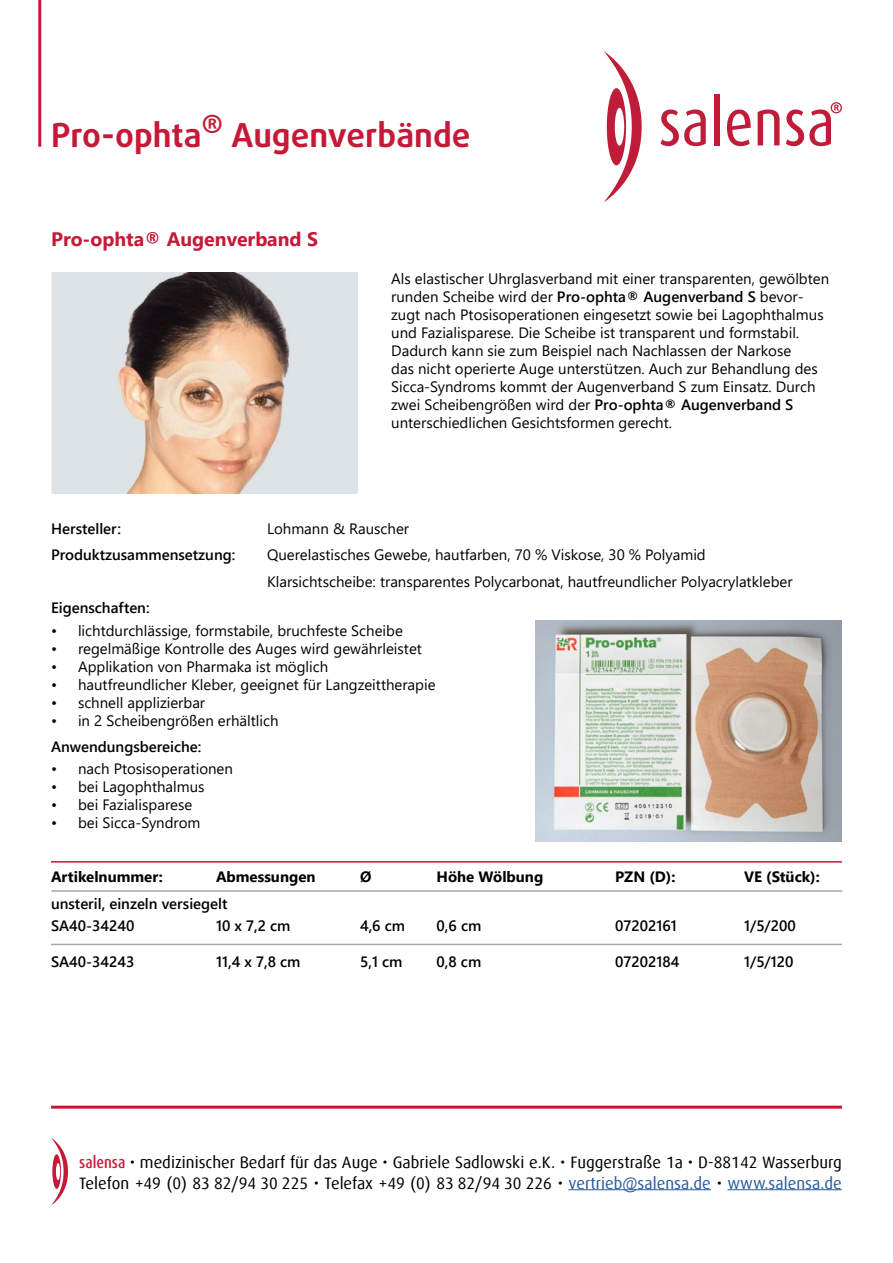
<style>
.page{position:relative;width:893px;height:1263px;background:#fff}
.page>*{position:absolute;margin:0;border:0;box-sizing:border-box;transform-origin:0 0}
.t1{font:700 33px "Daxline Pro";color:#c61938}
.t2{font:700 19.5px "Segoe UI";color:#c61938}
.t3{font:16.5px/21px "Dax Offc";color:#000}
.t4{font:15px/18px "Segoe UI";color:#000}
.t5{font:600 15px/22.2px "Segoe UI";color:#000}
.t6{font:700 15px "Segoe UI";color:#000}
.s1{font-weight:600}
.s2{font-family:"Dax Pro";font-weight:500;font-stretch:condensed;color:#c61938}
.s3{color:#275b9b}
</style>
<div class="page">
<hr style="left:51px;top:1106px;width:791px;height:3px;background:#c61938">
<hr style="left:568px;top:1189px;width:143px;height:1px;background:#275b9b">
<hr style="left:727px;top:1189px;width:115px;height:1px;background:#275b9b">
<hr style="left:38px;top:0;width:3px;height:147px;background:#c61938">
<svg style="left:604px;top:51px;width:38px;height:151px"></svg>
<svg style="left:661px;top:109px;width:45px;height:37px"></svg>
<div style="left:714px;top:94px;width:5px;height:51px;background:#be1c39"></div>
<svg style="left:727px;top:109px;width:24px;height:37px"></svg>
<svg style="left:758px;top:109px;width:22px;height:36px"></svg>
<svg style="left:786px;top:102px;width:56px;height:44px"></svg>
<svg style="left:51px;top:1137px;width:17px;height:68px"></svg>
<hr style="left:51px;top:861px;width:791px;height:2px;background:#c61938">
<img style="left:536px;top:621px;width:306px;height:221px">
<hr style="left:51px;top:890px;width:791px;height:2px;background:#a8a8a7">
<img style="left:51px;top:272px;width:306px;height:221px">
<hr style="left:51px;top:944px;width:791px;height:1px;background:#a8a8a7">
<h1 class="t1" style="left:51px;top:113px;width:421px">Pro-ophta® Augenverbände</h1>
<h2 class="t2" style="left:51px;top:221px;width:268px">Pro-ophta® Augenverband S</h2>
<p class="t4" style="left:391px;top:268px;width:439px">Als elastischer Uhrglasverband mit einer transparenten, gewölbten runden Scheibe wird der <span class="s1">Pro-ophta® Augenverband S</span> bevor&shy;zugt nach Ptosisoperationen eingesetzt sowie bei Lagophthalmus und Fazialisparese. Die Scheibe ist transparent und formstabil.<br>Dadurch kann sie zum Beispiel nach Nachlassen der Narkose<br>das nicht operierte Auge unterstützen. Auch zur Behandlung des Sicca-Syndroms kommt der Augenverband S zum Einsatz. Durch zwei Scheibengrößen wird der <span class="s1">Pro-ophta® Augenverband S </span>unterschiedlichen Gesichtsformen gerecht.</p>
<p class="t5" style="left:51px;top:516px;width:71px">Hersteller:</p>
<p class="t4" style="left:267px;top:518px;width:144px">Lohmann &amp; Rauscher</p>
<p class="t5" style="left:51px;top:543px;width:186px">Produktzusammensetzung:</p>
<p class="t4" style="left:267px;top:540px;width:527px;line-height:26.5px">Querelastisches Gewebe, hautfarben, 70 % Viskose, 30 % Polyamid<br>Klarsichtscheibe: transparentes Polycarbonat, hautfreundlicher Polyacrylatkleber</p>
<p class="t5" style="left:51px;top:596px;width:100px">Eigenschaften:</p>
<p class="t4" style="left:51px;top:620px;width:353px">• lichtdurchlässige, formstabile, bruchfeste Scheibe</p>
<p class="t4" style="left:51px;top:638px;width:372px">• regelmäßige Kontrolle des Auges wird gewährleistet</p>
<p class="t4" style="left:51px;top:656px;width:279px">• Applikation von Pharmaka ist möglich</p>
<p class="t4" style="left:51px;top:674px;width:386px">• hautfreundlicher Kleber, geeignet für Langzeittherapie</p>
<p class="t4" style="left:51px;top:692px;width:156px">• schnell applizierbar</p>
<p class="t4" style="left:51px;top:710px;width:229px">• in 2 Scheibengrößen erhältlich</p>
<p class="t5" style="left:51px;top:734px;width:152px">Anwendungsbereiche:</p>
<p class="t4" style="left:51px;top:759px;width:183px">• nach Ptosisoperationen</p>
<p class="t4" style="left:51px;top:777px;width:155px">• bei Lagophthalmus</p>
<p class="t4" style="left:51px;top:795px;width:143px">• bei Fazialisparese</p>
<p class="t4" style="left:51px;top:813px;width:151px">• bei Sicca-Syndrom</p>
<p class="t6" style="left:51px;top:863px;width:113px">Artikelnummer:</p>
<p class="t6" style="left:216px;top:863px;width:101px">Abmessungen</p>
<p class="t6" style="left:360px;top:863px;width:13px">Ø</p>
<p class="t6" style="left:437px;top:863px;width:108px">Höhe Wölbung</p>
<p class="t6" style="left:615px;top:863px;width:62px">PZN (D):</p>
<p class="t6" style="left:744px;top:863px;width:77px">VE (Stück):</p>
<p class="t5" style="left:51px;top:891px;width:178px">unsteril, einzeln versiegelt<br>SA40-34240</p>
<p class="t5" style="left:216px;top:913px;width:76px">10 x 7,2 cm</p>
<p class="t5" style="left:360px;top:913px;width:47px">4,6 cm</p>
<p class="t5" style="left:437px;top:913px;width:46px">0,6 cm</p>
<p class="t5" style="left:615px;top:913px;width:63px">07202161</p>
<p class="t5" style="left:744px;top:913px;width:53px">1/5/200</p>
<p class="t5" style="left:51px;top:949px;width:85px">SA40-34243</p>
<p class="t5" style="left:216px;top:949px;width:86px">11,4 x 7,8 cm</p>
<p class="t5" style="left:360px;top:949px;width:44px">5,1 cm</p>
<p class="t5" style="left:437px;top:949px;width:46px">0,8 cm</p>
<p class="t5" style="left:615px;top:949px;width:66px">07202184</p>
<p class="t5" style="left:744px;top:949px;width:51px">1/5/120</p>
<p class="t3" style="left:79px;top:1151px;width:764px"><span class="s2">salensa</span> • medizinischer Bedarf für das Auge • Gabriele Sadlowski e.K. • Fuggerstraße 1a • D-88142 Wasserburg<br>Telefon +49 (0) 83 82/94 30 225 • Telefax +49 (0) 83 82/94 30 226 • <span class="s3">vertrieb@salensa.de</span> • <span class="s3">www.salensa.de</span></p>
</div>
